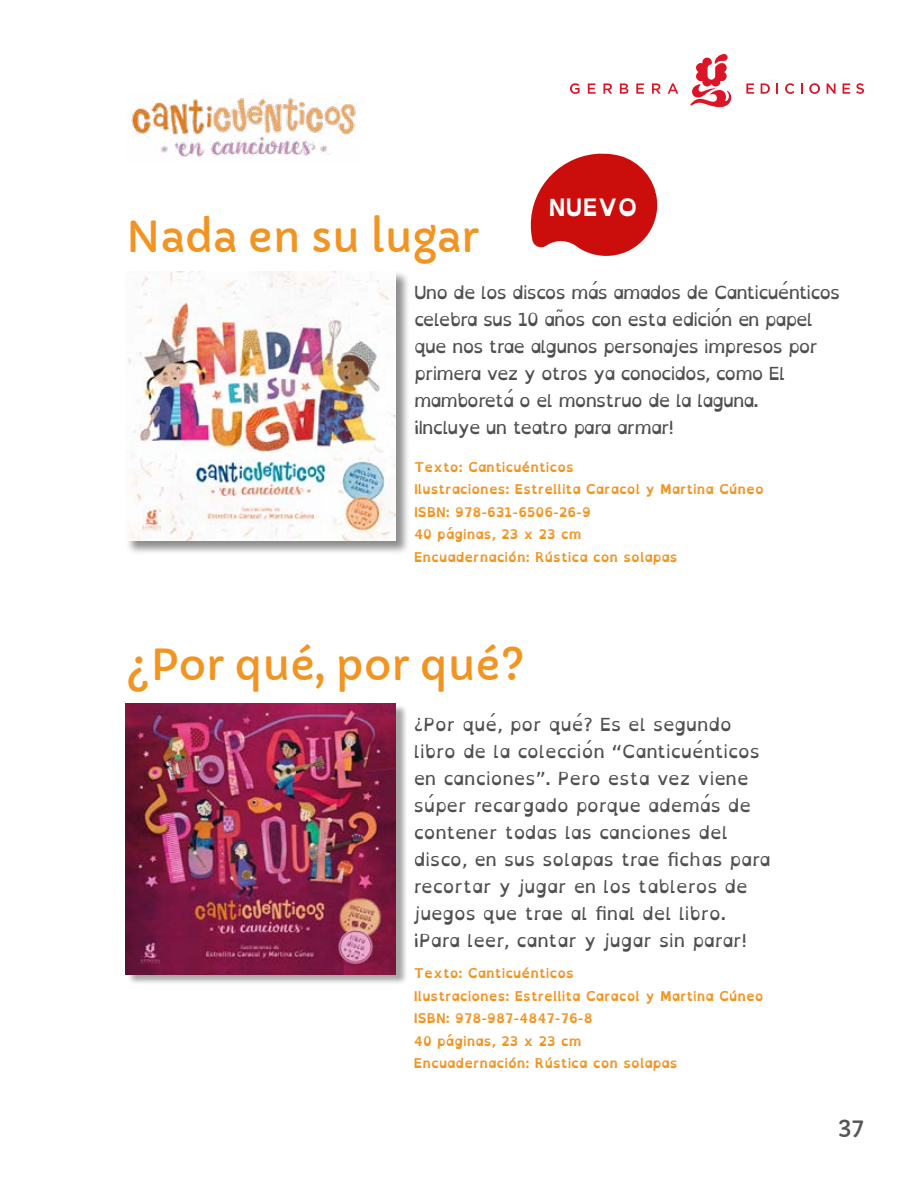
<style>
.page{position:relative;width:918px;height:1188px;background:#fff}
.page>*{position:absolute;margin:0;border:0;box-sizing:border-box;transform-origin:0 0}
.t1{font:42px "Capriola";color:#f29422}
.t2{font:700 24px "Open Dyslexic Alta";color:#fff}
.t3{font:24px "Capriola";color:#575756}
.t4{font:18px/27px "Open Dyslexic Alta";color:#4f4f4f}
.t5{font:18px/27px "Open Dyslexic Alta";letter-spacing:-.035em;color:#4f4f4f}
.t6{font:700 13.5px/22.5px "Open Dyslexic Alta";color:#f29422}
</style>
<div class="page">
<svg style="left:690px;top:54px;width:41px;height:54px"></svg>
<svg style="left:570px;top:83px;width:10px;height:11px"></svg>
<svg style="left:588px;top:83px;width:7px;height:11px"></svg>
<svg style="left:603px;top:83px;width:9px;height:11px"></svg>
<svg style="left:620px;top:83px;width:8px;height:11px"></svg>
<svg style="left:636px;top:83px;width:8px;height:11px"></svg>
<svg style="left:652px;top:83px;width:9px;height:11px"></svg>
<svg style="left:668px;top:83px;width:10px;height:11px"></svg>
<svg style="left:746px;top:83px;width:8px;height:11px"></svg>
<svg style="left:761px;top:83px;width:9px;height:11px"></svg>
<svg style="left:785px;top:83px;width:9px;height:11px"></svg>
<svg style="left:801px;top:83px;width:2px;height:11px"></svg>
<svg style="left:809px;top:83px;width:11px;height:11px"></svg>
<svg style="left:827px;top:83px;width:9px;height:11px"></svg>
<svg style="left:843px;top:83px;width:7px;height:11px"></svg>
<svg style="left:856px;top:83px;width:8px;height:11px"></svg>
<div style="left:125px;top:271px;width:285px;height:284px;background:#000;opacity:.45"></div>
<img style="left:126px;top:271px;width:270px;height:270px">
<svg style="left:530px;top:153px;width:128px;height:103px"></svg>
<div style="left:127px;top:704px;width:280px;height:281px;background:#000;opacity:.35"></div>
<img style="left:126px;top:703px;width:270px;height:271px">
<img style="left:131px;top:93px;width:225px;height:64px">
<h1 class="t1" style="left:126px;top:211px;width:355px">Nada en su lugar</h1>
<h2 class="t2" style="left:548px;top:193px;width:91px">NUEVO</h2>
<p class="t5" style="left:414px;top:280px;width:428px">Uno de los discos más amados de Canticuénticos celebra sus 10 años con esta edición en papel que nos trae algunos personajes impresos por primera vez y otros ya conocidos, como El mamboretá o el monstruo de la laguna.<br>¡Incluye un teatro para armar!</p>
<p class="t6" style="left:414px;top:456px;width:351px">Texto: Canticuénticos<br>Ilustraciones: Estrellita Caracol y Martina Cúneo<br>ISBN: 978-631-6506-26-9<br>40 páginas, 23 x 23 cm<br>Encuadernación: Rústica con solapas</p>
<h1 class="t1" style="left:126px;top:639px;width:401px">¿Por qué, por qué?</h1>
<p class="t4" style="left:414px;top:711px;width:358px">¿Por qué, por qué? Es el segundo libro de la colección “Canticuénticos en canciones”. Pero esta vez viene súper recargado porque además de contener todas las canciones del disco, en sus solapas trae fichas para recortar y jugar en los tableros de juegos que trae al final del libro. ¡Para leer, cantar y jugar sin parar!</p>
<p class="t6" style="left:414px;top:962px;width:351px">Texto: Canticuénticos<br>Ilustraciones: Estrellita Caracol y Martina Cúneo<br>ISBN: 978-987-4847-76-8<br>40 páginas, 23 x 23 cm<br>Encuadernación: Rústica con solapas</p>
<h2 class="t3" style="left:838px;top:1111px;width:27px">37</h2>
</div>
